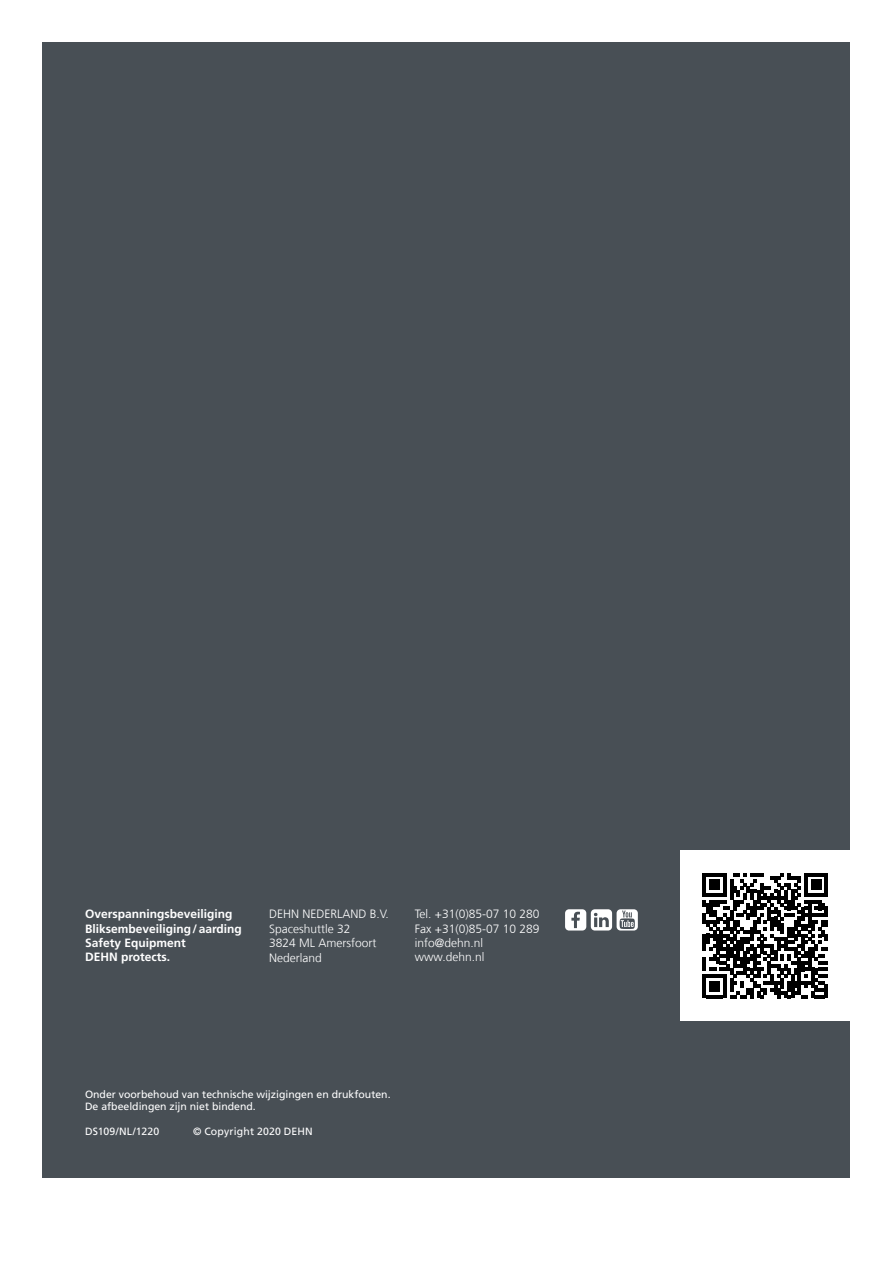
<style>
.page{position:relative;width:893px;height:1263px;background:#fff}
.page>*{position:absolute;margin:0;border:0;box-sizing:border-box;transform-origin:0 0}
.t1{font:300 12px/14.4px "Frutiger LT Com";color:#fff}
.t2{font:700 12px/14.4px "Frutiger LT Com";color:#fff}
.t3{font:10.5px/12.6px "Frutiger LT Com";color:#fff}
</style>
<div class="page">
<div style="left:43px;top:43px;width:807px;height:1135px;background:#484f55"></div>
<div style="left:680px;top:850px;width:170px;height:170px;background:#fff"></div>
<svg style="left:703px;top:873px;width:125px;height:125px"></svg>
<svg style="left:565px;top:909px;width:73px;height:21px"></svg>
<p class="t2" style="left:85px;top:907px;width:158px">Overspanningsbeveiliging<br>Bliksembeveiliging/aarding<br>Safety Equipment<br>DEHN protects.</p>
<p class="t1" style="left:415px;top:907px;width:126px">Tel. +31(0)85-07 10 280<br>Fax +31(0)85-07 10 289 info@dehn.nl www.dehn.nl</p>
<p class="t1" style="left:269px;top:907px;width:121px">DEHN NEDERLAND B.V.<br>Spaceshuttle 32<br>3824 ML Amersfoort<br>Nederland</p>
<p class="t3" style="left:85px;top:1088px;width:307px">Onder voorbehoud van technische wijzigingen en drukfouten.<br>De afbeeldingen zijn niet bindend.</p>
<p class="t3" style="left:85px;top:1125px;width:76px">DS109/NL/1220</p>
<p class="t3" style="left:193px;top:1125px;width:121px">© Copyright 2020 DEHN</p>
</div>
